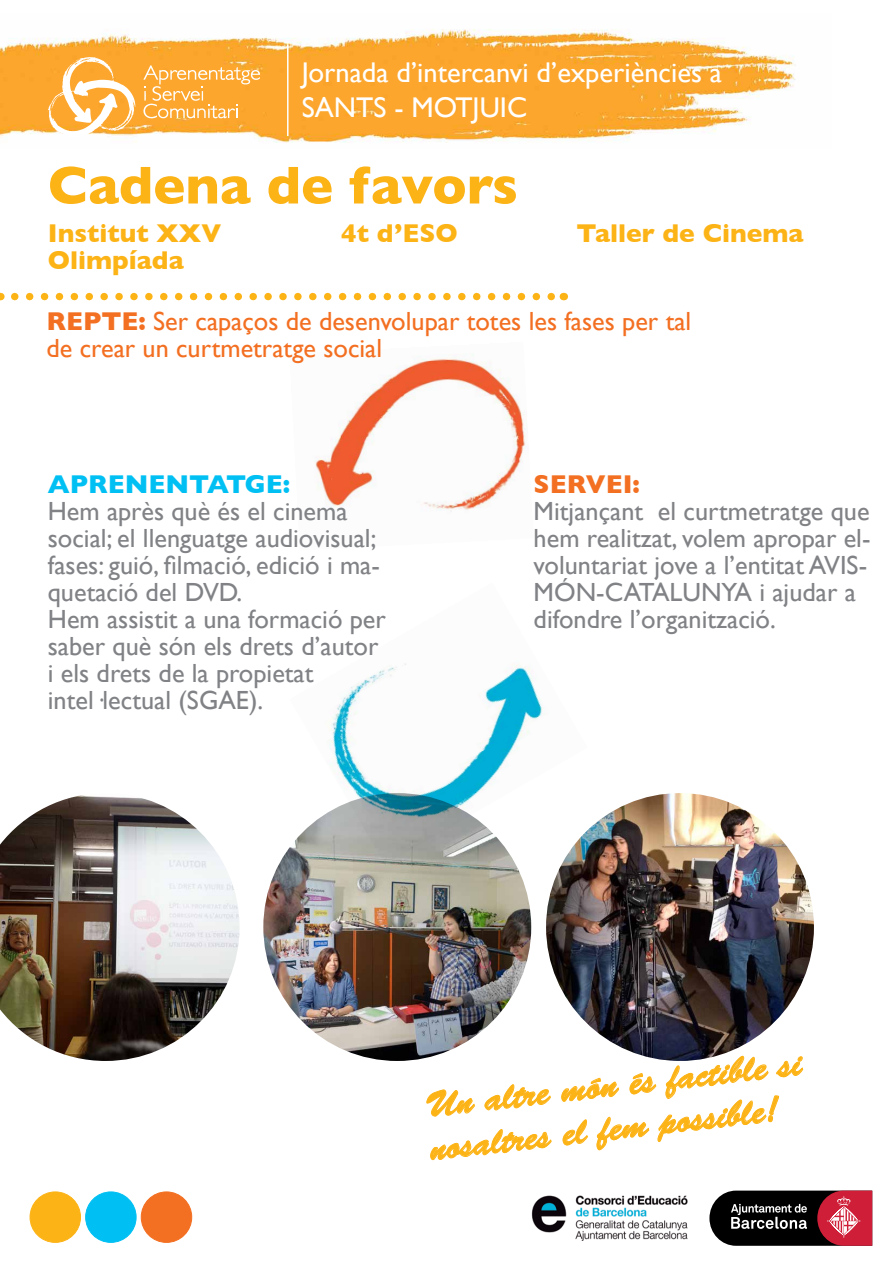
<style>
.page{position:relative;width:893px;height:1265px;background:#fff}
.page>*{position:absolute;margin:0;border:0;box-sizing:border-box;transform-origin:0 0}
.t1{font:700 54px "Gill Sans";color:#fcb316}
.t2{font:36px/42.8px "Brush Script Std";color:#fcb316}
.t3{font:28.5px/34.2px "Gill Sans";color:#fff}
.t4{font:26.25px/27px "Gill Sans";color:#808285}
.t5{font:26.25px/27px "Gill Sans";color:#f36f21}
.t6{font:700 26.25px/27px "Gill Sans";color:#fcb316}
.t7{font:700 26.25px "Gill Sans";color:#00c0f3}
.t8{font:700 26.25px "Gill Sans";color:#f36f21}
.s1{font-weight:700}
</style>
<div class="page">
<img style="left:315px;top:354px;width:211px;height:158px">
<img style="left:0;top:29px;width:795px;height:114px">
<div style="left:30px;top:1192px;width:51px;height:50px;background:#fcb316;border-radius:50%"></div>
<div style="left:30px;top:1192px;width:51px;height:51px;border:1px solid #fcb316;border-radius:50%"></div>
<div style="left:86px;top:1192px;width:50px;height:50px;background:#00c0f3;border-radius:50%"></div>
<div style="left:85px;top:1192px;width:51px;height:51px;border:1px solid #00c0f3;border-radius:50%"></div>
<div style="left:141px;top:1192px;width:51px;height:50px;background:#f36f21;border-radius:50%"></div>
<div style="left:141px;top:1192px;width:51px;height:51px;border:1px solid #f36f21;border-radius:50%"></div>
<hr style="left:287px;top:45px;width:2px;height:91px;background:#fff">
<svg style="left:15px;top:293px;width:540px;height:7px"></svg>
<img style="left:546px;top:793px;width:268px;height:268px;border-radius:134px">
<img style="left:263px;top:793px;width:268px;height:268px;border-radius:134px">
<img style="left:0;top:795px;width:240px;height:266px">
<img style="left:289px;top:663px;width:298px;height:201px">
<svg style="left:426px;top:1084px;width:126px;height:77px"></svg>
<svg style="left:561px;top:1056px;width:242px;height:94px"></svg>
<svg style="left:709px;top:1191px;width:163px;height:55px"></svg>
<img style="left:531px;top:1195px;width:157px;height:46px">
<svg style="left:143px;top:65px;width:117px;height:54px"></svg>
<svg style="left:48px;top:57px;width:87px;height:80px"></svg>
<p class="t3" style="left:302px;top:55px;width:422px">Jornada d’intercanvi d’experiències a<br>SANTS - MOTJUI C</p>
<h1 class="t1" style="left:48px;top:154px;width:472px">Cadena de favors</h1>
<p class="t6" style="left:48px;top:219px;width:175px">I nstitut XXV<br>Olimpíada</p>
<p class="t6" style="left:341px;top:219px;width:118px">4t d’ESO</p>
<p class="t6" style="left:576px;top:219px;width:229px">Taller de Cinema</p>
<p class="t5" style="left:47px;top:307px;width:646px"><span class="s1">REPTE:</span> Ser capaços de desenvolupar totes les fases per tal de crear un curtmetratge social</p>
<p class="t7" style="left:48px;top:469px;width:244px">APREN ENTATGE:</p>
<p class="t4" style="left:48px;top:497px;width:340px">Hem après què és el cinema social; el llenguatge audiovisual; fases: guió, filmació, edició i ma&shy;quetació del DVD.<br>Hem assistit a una formació per saber què són els drets d’autor i els drets de la propietat intel·lectual (SGAE).</p>
<p class="t8" style="left:534px;top:469px;width:108px">SERVEI:</p>
<p class="t4" style="left:534px;top:497px;width:338px">Mitjançant el curtmetratge que hem realitzat, volem apropar el&shy;voluntariat jove a l’entitat AVIS-<br>MÓN -CATALUNYA i ajudar a difondre l’organització.</p>
<h2 class="t2" style="left:423px;top:1087px;width:381px;rotate:-7deg">Un altre món és factible si nosaltres el fem possible!</h2>
</div>
